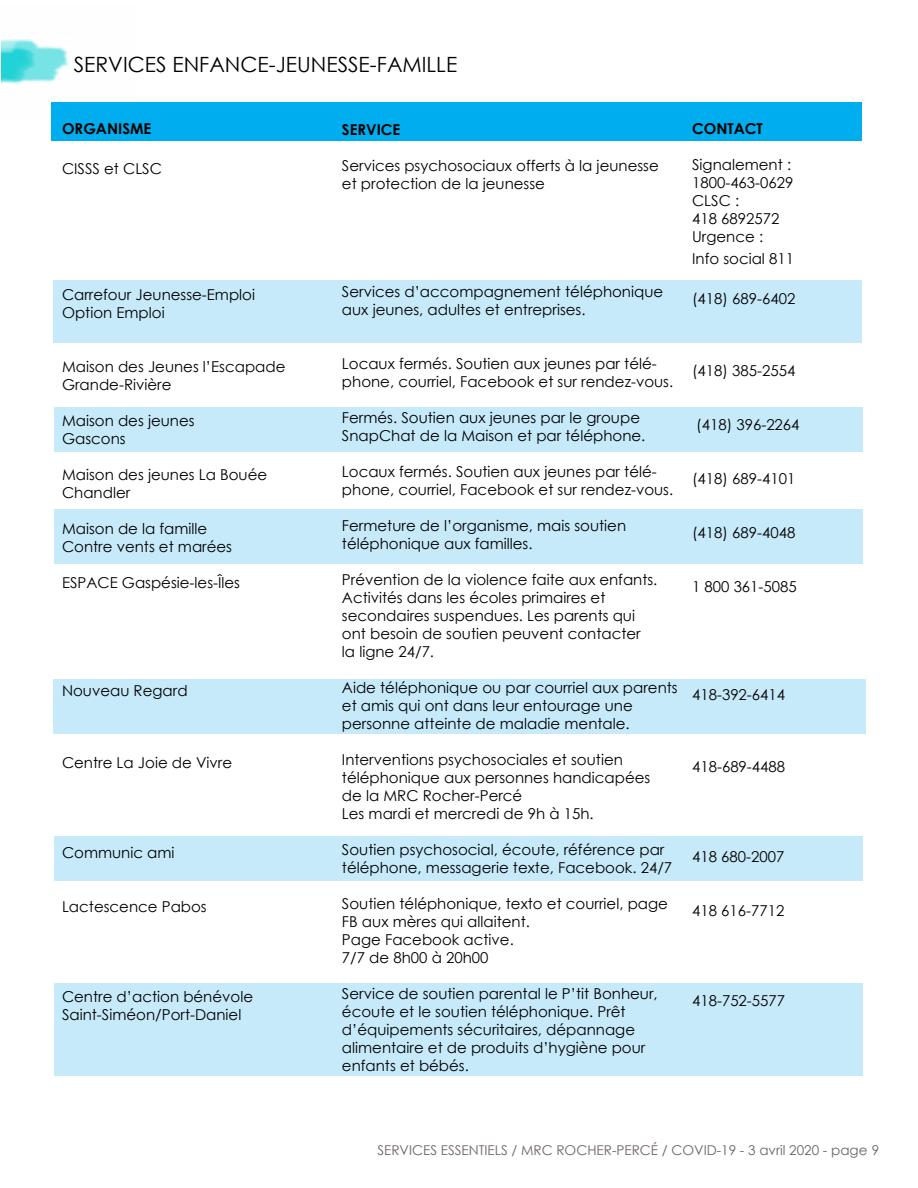
<style>
.page{position:relative;width:918px;height:1188px;background:#fff}
.page>*{position:absolute;margin:0;border:0;box-sizing:border-box;transform-origin:0 0}
.t1{font:21px "Century Gothic";color:#000}
.t2{font:15px/18px "Century Gothic";color:#000}
.t3{font:700 15px "Century Gothic";color:#000}
.t4{font:13.5px "Century Gothic";color:#6c6361}
</style>
<div class="page">
<div style="left:54px;top:509px;width:808px;height:55px;background:#c7eafb"></div>
<div style="left:54px;top:984px;width:809px;height:92px;background:#c7eafb"></div>
<div style="left:54px;top:836px;width:809px;height:45px;background:#c7eafb"></div>
<div style="left:54px;top:407px;width:809px;height:44px;background:#c7eafb"></div>
<div style="left:53px;top:679px;width:813px;height:55px;background:#c7eafb"></div>
<div style="left:53px;top:281px;width:809px;height:62px;background:#c7eafb"></div>
<div style="left:52px;top:102px;width:810px;height:39px;background:#00aeef"></div>
<img style="left:2px;top:39px;width:68px;height:82px">
<h1 class="t1" style="left:74px;top:50px;width:385px">SERVICES ENFANCE-JEUNESSE-FAMILLE</h1>
<p class="t3" style="left:62px;top:118px;width:91px">ORGANISME</p>
<p class="t2" style="left:62px;top:159px;width:101px">CISSS et CLSC</p>
<p class="t2" style="left:62px;top:285px;width:195px">Carrefour Jeunesse-Emploi<br>Option Emploi</p>
<p class="t2" style="left:62px;top:357px;width:225px">Maison des Jeunes l’Escapade<br>Grande-Rivière</p>
<p class="t2" style="left:62px;top:411px;width:134px">Maison des jeunes<br>Gascons</p>
<p class="t2" style="left:62px;top:465px;width:207px">Maison des jeunes La Bouée<br>Chandler</p>
<p class="t2" style="left:62px;top:519px;width:172px">Maison de la famille<br>Contre vents et marées</p>
<p class="t2" style="left:62px;top:573px;width:180px">ESPACE Gaspésie-les-Îles</p>
<p class="t2" style="left:62px;top:681px;width:127px">Nouveau Regard</p>
<p class="t2" style="left:62px;top:753px;width:172px">Centre La Joie de Vivre</p>
<p class="t2" style="left:62px;top:843px;width:114px">Communic ami</p>
<p class="t2" style="left:62px;top:897px;width:146px">Lactescence Pabos</p>
<p class="t2" style="left:62px;top:987px;width:193px">Centre d’action bénévole<br>Saint-Siméon/Port-Daniel</p>
<p class="t3" style="left:342px;top:118px;width:60px">SERVICE</p>
<p class="t2" style="left:342px;top:157px;width:318px">Services psychosociaux offerts à la jeunesse et protection de la jeunesse</p>
<p class="t2" style="left:342px;top:283px;width:323px">Services d’accompagnement téléphonique aux jeunes, adultes et entreprises.</p>
<p class="t2" style="left:342px;top:355px;width:333px">Locaux fermés. Soutien aux jeunes par télé&shy;phone, courriel, Facebook et sur rendez-vous.</p>
<p class="t2" style="left:342px;top:409px;width:305px">Fermés. Soutien aux jeunes par le groupe<br>SnapChat de la Maison et par téléphone.</p>
<p class="t2" style="left:342px;top:463px;width:333px">Locaux fermés. Soutien aux jeunes par télé&shy;phone, courriel, Facebook et sur rendez-vous.</p>
<p class="t2" style="left:342px;top:517px;width:286px">Fermeture de l’organisme, mais soutien téléphonique aux familles.</p>
<p class="t2" style="left:342px;top:571px;width:317px">Prévention de la violence faite aux enfants.<br>Activités dans les écoles primaires et secondaires suspendues. Les parents qui ont besoin de soutien peuvent contacter la ligne 24/7.</p>
<p class="t2" style="left:342px;top:679px;width:337px">Aide téléphonique ou par courriel aux parents et amis qui ont dans leur entourage une personne atteinte de maladie mentale.</p>
<p class="t2" style="left:342px;top:751px;width:310px">Interventions psychosociales et soutien téléphonique aux personnes handicapées de la MRC Rocher-Percé<br>Les mardi et mercredi de 9h à 15h.</p>
<p class="t2" style="left:342px;top:841px;width:332px">Soutien psychosocial, écoute, référence par téléphone, messagerie texte, Facebook. 24/7</p>
<p class="t2" style="left:342px;top:895px;width:328px">Soutien téléphonique, texto et courriel, page<br>FB aux mères qui allaitent.<br>Page Facebook active.<br>7/7 de 8h00 à 20h00</p>
<p class="t2" style="left:342px;top:985px;width:317px">Service de soutien parental le P’tit Bonheur, écoute et le soutien téléphonique. Prêt d’équipements sécuritaires, dépannage alimentaire et de produits d’hygiène pour enfants et bébés.</p>
<p class="t3" style="left:692px;top:118px;width:72px">CONTACT</p>
<p class="t2" style="left:692px;top:156px;width:103px">Signalement :<br>1800-463-0629<br>CLSC :<br>418 6892572<br>Urgence :</p>
<p class="t2" style="left:692px;top:249px;width:103px">Info social 811</p>
<p class="t2" style="left:692px;top:289px;width:105px">(418) 689-6402</p>
<p class="t2" style="left:692px;top:361px;width:105px">(418) 385-2554</p>
<p class="t2" style="left:696px;top:415px;width:105px">(418) 396-2264</p>
<p class="t2" style="left:692px;top:469px;width:105px">(418) 689-4101</p>
<p class="t2" style="left:692px;top:523px;width:105px">(418) 689-4048</p>
<p class="t2" style="left:692px;top:577px;width:106px">1 800 361-5085</p>
<p class="t2" style="left:692px;top:685px;width:95px">418-392-6414</p>
<p class="t2" style="left:692px;top:757px;width:95px">418-689-4488</p>
<p class="t2" style="left:692px;top:847px;width:94px">418 680-2007</p>
<p class="t2" style="left:692px;top:901px;width:94px">418 616-7712</p>
<p class="t2" style="left:692px;top:991px;width:95px">418-752-5577</p>
<p class="t4" style="left:377px;top:1140px;width:503px">SERVICES ESSENTIELS / MRC ROCHER-PERCÉ / COVID-19 - 3 avril 2020 - page 9</p>
</div>
